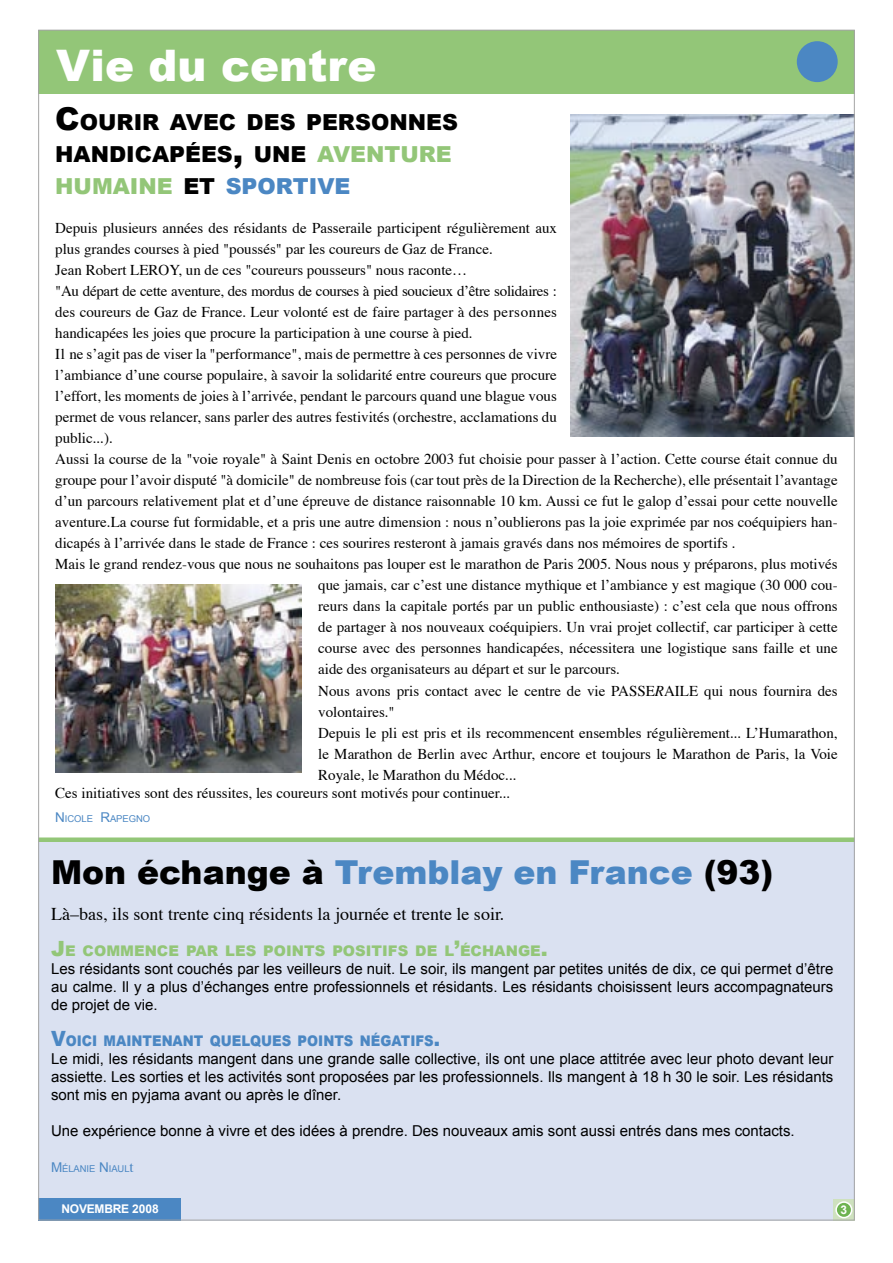
<style>
.page{position:relative;width:893px;height:1263px;background:#fff}
.page>*{position:absolute;margin:0;border:0;box-sizing:border-box;transform-origin:0 0}
.t1{font:900 43.5px "Arial";color:#fff}
.t2{font:900 33px "Arial";color:#4b87c3}
.t3{font:900 22.05px/32.2px "Arial";color:#000}
.t4{font:18px "Times";color:#000}
.t5{font:15px "Times";color:#000}
.t6{font:15px/18px "Arial";color:#000;text-align:justify}
.t7{font:15px "Times";letter-spacing:-.02em;color:#000}
.t8{font:900 14.7px "Arial";color:#93c678}
.t9{font:900 14.7px "Arial";color:#4b87c3;scale:.9 1}
.t10{font:700 12px "Arial";letter-spacing:-.02em;color:#fff}
.t11{font:9.45px "Arial";letter-spacing:-.005em;color:#4b87c3}
.s1{font-size:31.5px}
.s2{color:#93c678}
.s3{color:#4b87c3}
.s4{font-style:italic}
.s5{font-size:13.5px}
.s6{color:#000}
.s7{font-size:21px}
.s8{font-family:"Times";font-size:15px}
</style>
<div class="page">
<div style="left:38px;top:842px;width:817px;height:378px;background:#dae1f1"></div>
<div style="left:38px;top:1198px;width:143px;height:22px;background:#4b87c3"></div>
<svg style="left:833px;top:1199px;width:20px;height:19px"></svg>
<div style="left:836px;top:1202px;width:16px;height:15px;background:#6eb351;border-radius:50%"></div>
<div style="left:835px;top:1201px;width:17px;height:17px;border:2px solid #fff;border-radius:50%"></div>
<div style="left:38px;top:30px;width:817px;height:64px;background:#93c678"></div>
<div style="left:797px;top:41px;width:41px;height:41px;background:#4b87c3;border-radius:50%"></div>
<div style="left:38px;top:837px;width:817px;height:5px;background:#93c678"></div>
<img style="left:55px;top:585px;width:246px;height:187px">
<img style="left:571px;top:115px;width:282px;height:321px">
<h1 class="t1" style="left:56px;top:33px;width:322px">Vie du centre</h1>
<h3 class="t3" style="left:55px;top:105px;width:404px"><span class="s1">C</span>OURIR AVEC DES PERSONNES<br>HANDICAPÉES<span class="s1">,</span> UNE <span class="s2">AVENTURE<br>HUMAINE</span> ET <span class="s3">SPORTIVE</span></h3>
<p class="t5" style="left:55px;top:222px;width:503px">Depuis plusieurs années des résidants de Passeraile participent régulièrement aux</p>
<p class="t5" style="left:55px;top:243px;width:439px">plus grandes courses à pied "poussés" par les coureurs de Gaz de France.</p>
<p class="t5" style="left:55px;top:264px;width:413px">Jean Robert LEROY, un de ces "coureurs pousseurs" nous raconte…</p>
<p class="t7" style="left:55px;top:285px;width:503px">"Au départ de cette aventure, des mordus de courses à pied soucieux d’être solidaires :</p>
<p class="t5" style="left:55px;top:306px;width:503px">des coureurs de Gaz de France. Leur volonté est de faire partager à des personnes</p>
<p class="t5" style="left:55px;top:327px;width:419px">handicapées les joies que procure la participation à une course à pied.</p>
<p class="t5" style="left:55px;top:348px;width:503px">Il ne s’agit pas de viser la "performance", mais de permettre à ces personnes de vivre</p>
<p class="t5" style="left:55px;top:369px;width:503px">l’ambiance d’une course populaire, à savoir la solidarité entre coureurs que procure</p>
<p class="t5" style="left:55px;top:390px;width:503px">l’effort, les moments de joies à l’arrivée, pendant le parcours quand une blague vous</p>
<p class="t5" style="left:55px;top:411px;width:503px">permet de vous relancer, sans parler des autres festivités (orchestre, acclamations du</p>
<p class="t5" style="left:55px;top:432px;width:59px">public...).</p>
<p class="t5" style="left:55px;top:453px;width:784px">Aussi la course de la "voie royale" à Saint Denis en octobre 2003 fut choisie pour passer à l’action. Cette course était connue du</p>
<p class="t5" style="left:55px;top:474px;width:784px">groupe pour l’avoir disputé "à domicile" de nombreuse fois (car tout près de la Direction de la Recherche), elle présentait l’avantage</p>
<p class="t5" style="left:55px;top:495px;width:784px">d’un parcours relativement plat et d’une épreuve de distance raisonnable 10 km. Aussi ce fut le galop d’essai pour cette nouvelle</p>
<p class="t5" style="left:55px;top:516px;width:784px">aventure.La course fut formidable, et a pris une autre dimension : nous n’oublierons pas la joie exprimée par nos coéquipiers han-</p>
<p class="t5" style="left:55px;top:537px;width:682px">dicapés à l’arrivée dans le stade de France : ces sourires resteront à jamais gravés dans nos mémoires de sportifs .</p>
<p class="t5" style="left:55px;top:558px;width:784px">Mais le grand rendez-vous que nous ne souhaitons pas louper est le marathon de Paris 2005. Nous nous y préparons, plus motivés</p>
<p class="t5" style="left:318px;top:579px;width:521px">que jamais, car c’est une distance mythique et l’ambiance y est magique (30 000 cou-</p>
<p class="t5" style="left:318px;top:600px;width:521px">reurs dans la capitale portés par un public enthousiaste) : c’est cela que nous offrons</p>
<p class="t5" style="left:318px;top:621px;width:521px">de partager à nos nouveaux coéquipiers. Un vrai projet collectif, car participer à cette</p>
<p class="t5" style="left:318px;top:642px;width:521px">course avec des personnes handicapées, nécessitera une logistique sans faille et une</p>
<p class="t5" style="left:318px;top:663px;width:303px">aide des organisateurs au départ et sur le parcours.</p>
<p class="t5" style="left:318px;top:684px;width:521px">Nous avons pris contact avec le centre de vie PASSE<span class="s4">R</span>AILE qui nous fournira des</p>
<p class="t5" style="left:318px;top:705px;width:78px">volontaires."</p>
<p class="t5" style="left:318px;top:726px;width:521px">Depuis le pli est pris et ils recommencent ensembles régulièrement... L’Humarathon,</p>
<p class="t5" style="left:318px;top:747px;width:521px">le Marathon de Berlin avec Arthur, encore et toujours le Marathon de Paris, la Voie</p>
<p class="t5" style="left:318px;top:768px;width:200px">Royale, le Marathon du Médoc...</p>
<p class="t5" style="left:55px;top:786px;width:456px">Ces initiatives sont des réussites, les coureurs sont motivés pour continuer...</p>
<p class="t11" style="left:55px;top:813px;width:96px"><span class="s5">N</span>ICOLE <span class="s5">R</span>APEGNO</p>
<h2 class="t2" style="left:51px;top:847px;width:724px"><span class="s6">Mon échange à</span> Tremblay en France <span class="s6">(93)</span></h2>
<p class="t4" style="left:51px;top:906px;width:455px">Là–bas, ils sont trente cinq résidents la journée et trente le soir.</p>
<p class="t8" style="left:51px;top:939px;width:498px"><span class="s7">J</span>E COMMENCE PAR LES POINTS POSITIFS DE L<span class="s7">’</span>ÉCHANGE<span class="s7">.</span></p>
<p class="t6" style="left:51px;top:959px;width:784px">Les résidants sont couchés par les veilleurs de nuit. Le soir, ils mangent par petites unités de dix, ce qui permet d’être au calme. Il y a plus d’échanges entre professionnels et résidants. Les résidants choisissent leurs accompagnateurs de projet de vie.</p>
<p class="t9" style="left:51px;top:1029px;width:434px"><span class="s7">V</span>OICI MAINTENANT QUELQUES POINTS NÉGATIFS<span class="s7">.</span></p>
<p class="t6" style="left:51px;top:1049px;width:784px">Le midi, les résidants mangent dans une grande salle collective, ils ont une place attitrée avec leur photo devant leur assiette. Les sorties et les activités sont proposées par les professionnels. Ils mangent à 18 h 30 le soir. Les résidants sont mis en pyjama avant ou après le dîner.</p>
<p class="t6" style="left:51px;top:1121px;width:745px">Une expérience bonne à vivre et des idées à prendre. Des nouveaux amis sont aussi entrés dans mes contacts.</p>
<p class="t11" style="left:51px;top:1163px;width:84px"><span class="s5">M</span>ÉLANIE <span class="s5">N</span>IAUL<span class="s8">t</span></p>
<p class="t10" style="left:62px;top:1202px;width:99px">NOVEMBRE 2008</p>
<p class="t10" style="left:841px;top:1203px;width:8px">3</p>
</div>
